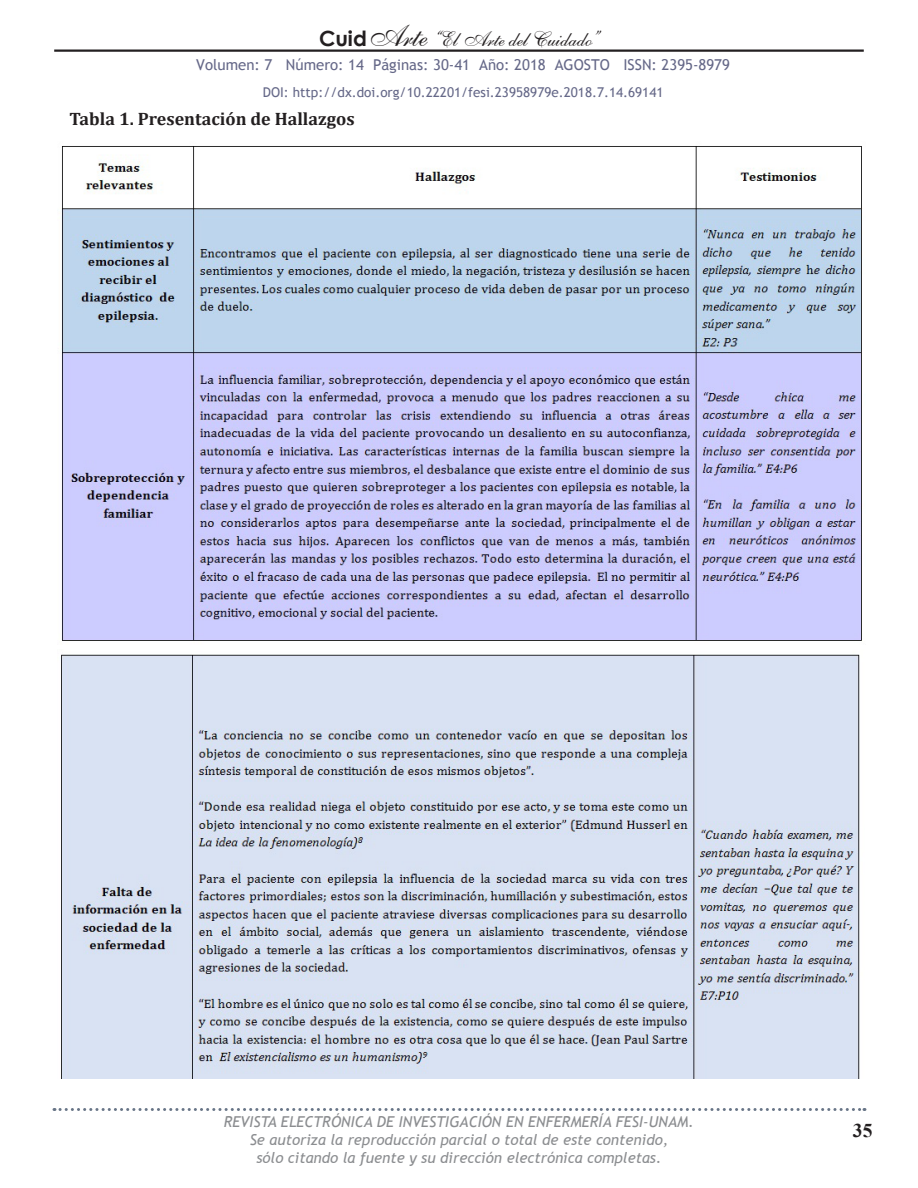
<style>
.page{position:relative;width:918px;height:1188px;background:#fff}
.page>*{position:absolute;margin:0;border:0;box-sizing:border-box;transform-origin:0 0}
.t1{font:21px "Shelley Allegro BT";color:#231f20}
.t2{font:700 19.5px "Times New Roman";color:#231f20}
.sub-sub-titulo{font:700 18px "Cambria";color:#231f20}
.t3{font:italic 15px/18px "Trebuchet MS";color:#8b8d90;text-align:center}
.t4{font:15px "Trebuchet MS";color:#656888}
.t5{font:13.5px "Trebuchet MS";color:#656888}
.s1{font-family:"Century Gothic";font-weight:700}
.s2{font-size:30px}
</style>
<div class="page">
<svg style="left:54px;top:1108px;width:811px;height:3px"></svg>
<hr style="left:54px;top:50px;width:810px;height:2px;background:#231f20">
<img style="left:61px;top:146px;width:801px;height:495px">
<img style="left:61px;top:654px;width:799px;height:425px">
<h1 class="t1" style="left:319px;top:26px;width:281px"><span class="s1">Cuid</span><span class="s2">Arte</span> “El Arte del Cuidado”</h1>
<p class="t4" style="left:196px;top:55px;width:535px">Volumen: 7 Número: 14 Páginas: 30-41 Año: 2018 AGOSTO ISSN: 2395-8979</p>
<p class="t5" style="left:263px;top:84px;width:402px">DOI: http://dx.doi.org/10.22201/fesi.23958979e.2018.7.14.69141</p>
<p class="sub-sub-titulo" style="left:70px;top:106px;width:287px">Tabla 1. Presentación de Hallazgos</p>
<p class="t3" style="left:224px;top:1112px;width:472px">REVISTA ELECTRÓNICA DE INVESTIGACIÓN EN ENFERMERÍA FESI-UNAM.<br>Se autoriza la reproducción parcial o total de este contenido,<br>sólo citando la fuente y su dirección electrónica completas.</p>
<h2 class="t2" style="left:853px;top:1117px;width:21px">35</h2>
</div>
